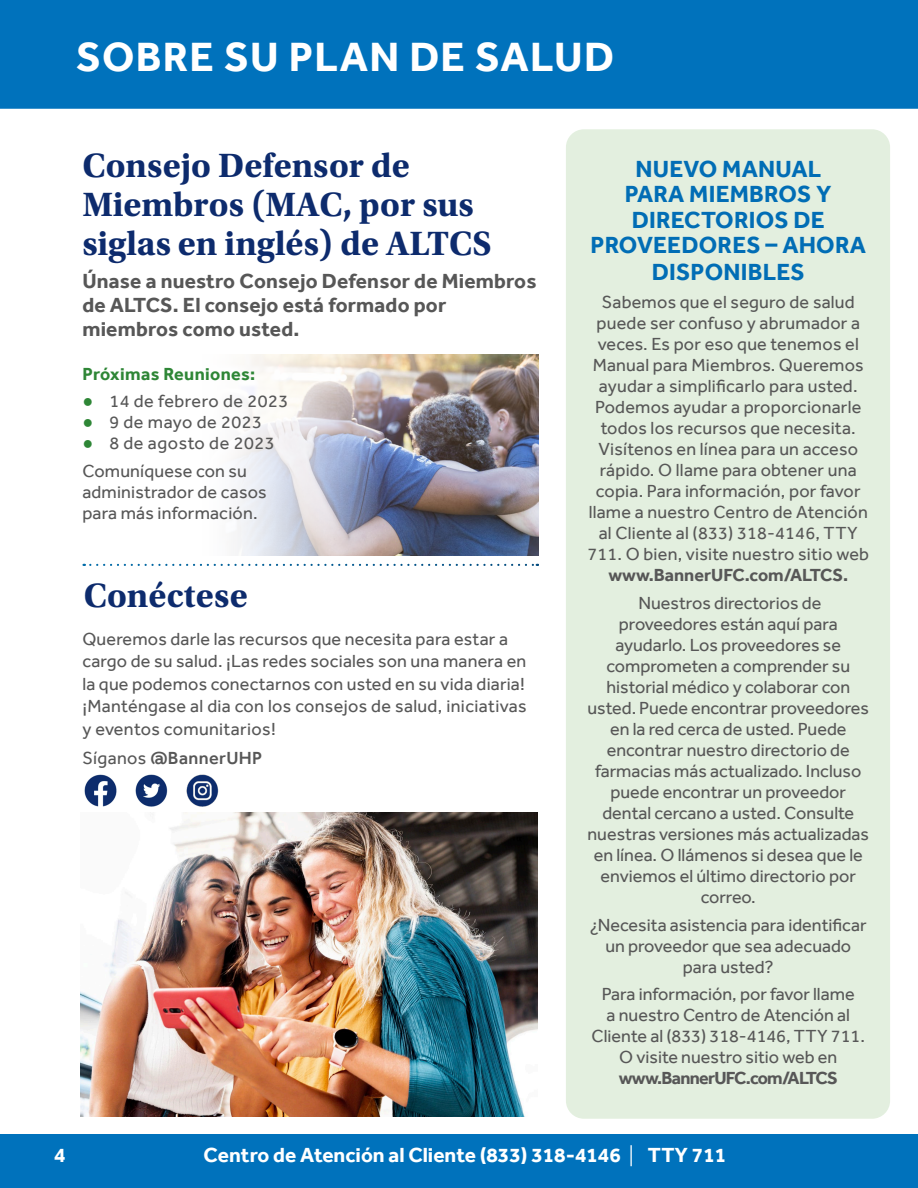
<style>
.page{position:relative;width:918px;height:1188px;background:#fff}
.page>*{position:absolute;margin:0;border:0;box-sizing:border-box;transform-origin:0 0}
.t1{font:700 42px "Effra";letter-spacing:.03em;color:#fff}
.t2{font:700 35.55px/39px "Utopia Std";color:#0d2b6d}
.t3{font:700 24px/25.8px "Effra";letter-spacing:.01em;color:#016db5;text-align:center}
.t4{font:700 21px/24px "Effra";letter-spacing:.01em;color:#575757}
.t5{font:700 21px "Effra";color:#fff}
.t6{font:18px/21px "Effra";color:#575757;text-align:center}
.t7{font:18px "Effra";letter-spacing:.03em;color:#575757}
.t8{font:700 18px "Effra";letter-spacing:.02em;color:#2e8636}
.t9{font:500 18px "Effra";letter-spacing:.02em;color:#575757}
.s1{font-family:"Times New Roman";color:#2e8636}
.s2{font-weight:400}
.s3{font-weight:700}
</style>
<div class="page">
<div style="left:566px;top:129px;width:324px;height:990px;background:#e3efdf;border-radius:18px"></div>
<img style="left:382px;top:354px;width:157px;height:202px">
<svg style="left:166px;top:354px;width:216px;height:210px"></svg>
<svg style="left:90px;top:564px;width:448px;height:2px"></svg>
<div style="left:0;top:0;width:918px;height:109px;background:#0072bc"></div>
<img style="left:81px;top:812px;width:456px;height:305px">
<img style="left:84px;top:775px;width:33px;height:32px">
<img style="left:135px;top:775px;width:33px;height:32px">
<img style="left:186px;top:775px;width:33px;height:32px">
<div style="left:0;top:1134px;width:918px;height:54px;background:#0072bc"></div>
<hr style="left:917px;top:1134px;width:1px;height:54px;background:#0d2b6d">
<h2 class="t1" style="left:76px;top:32px;width:539px">SOBRE SU PLAN DE SALUD</h2>
<h3 class="t2" style="left:82px;top:146px;width:411px">Consejo Defensor de<br>Miembros (MAC, por sus siglas en inglés) de ALTCS</h3>
<p class="t4" style="left:82px;top:269px;width:456px">Únase a nuestro Consejo Defensor de Miembros</p>
<p class="t4" style="left:82px;top:293px;width:365px">de ALTCS. El consejo está formado por miembros como usted.</p>
<p class="t8" style="left:82px;top:363px;width:174px">Próximas Reuniones:</p>
<p class="t7" style="left:82px;top:391px;width:208px"><span class="s1">●</span> 14 de febrero de 2023</p>
<p class="t7" style="left:82px;top:412px;width:181px"><span class="s1">●</span> 9 de mayo de 2023</p>
<p class="t7" style="left:82px;top:433px;width:194px"><span class="s1">●</span> 8 de agosto de 2023</p>
<p class="t6" style="left:82px;top:460px;width:186px;text-align:left">Comuníquese con su administrador de casos para más información.</p>
<h3 class="t2" style="left:84px;top:576px;width:166px">Conéctese</h3>
<p class="t6" style="left:82px;top:627px;width:446px;line-height:22.5px;text-align:left">Queremos darle las recursos que necesita para estar a cargo de su salud. ¡Las redes sociales son una manera en la que podemos conectarnos con usted en su vida diaria! ¡Manténgase al dia con los consejos de salud, iniciativas y eventos comunitarios!</p>
<p class="t9" style="left:82px;top:747px;width:181px"><span class="s2">Síganos</span> @BannerUHP</p>
<h3 class="t3" style="left:591px;top:155px;width:277px">NUEVO MANUAL<br>PARA MIEMBROS Y<br>DIRECTORIOS DE<br>PROVEEDORES – AHORA<br>DISPONIBLES</h3>
<p class="t6" style="left:588px;top:291px;width:283px">Sabemos que el seguro de salud puede ser confuso y abrumador a veces. Es por eso que tenemos el<br>Manual para Miembros. Queremos ayudar a simplificarlo para usted.<br>Podemos ayudar a proporcionarle todos los recursos que necesita.<br>Visítenos en línea para un acceso rápido. O llame para obtener una copia. Para información, por favor llame a nuestro Centro de Atención al Cliente al (833) 318-4146, TTY<br>711. O bien, visite nuestro sitio web <span class="s3">www.BannerUFC.com/ALTCS.</span></p>
<p class="t6" style="left:587px;top:592px;width:283px">Nuestros directorios de proveedores están aquí para ayudarlo. Los proveedores se comprometen a comprender su historial médico y colaborar con usted. Puede encontrar proveedores en la red cerca de usted. Puede encontrar nuestro directorio de farmacias más actualizado. Incluso puede encontrar un proveedor dental cercano a usted. Consulte nuestras versiones más actualizadas en línea. O llámenos si desea que le enviemos el último directorio por correo.</p>
<p class="t6" style="left:590px;top:914px;width:278px">¿Necesita asistencia para identificar un proveedor que sea adecuado para usted?</p>
<p class="t6" style="left:592px;top:984px;width:275px">Para información, por favor llame<br>a nuestro Centro de Atención al<br>Cliente al (833) 318-4146, TTY 711.<br>O visite nuestro sitio web en <span class="s3">www.BannerUFC.com/ALTCS</span></p>
<p class="t5" style="left:54px;top:1143px;width:13px">4</p>
<p class="t5" style="left:203px;top:1143px;width:419px">Centro de Atención al Cliente (833) 318-4146</p>
<p class="t5" style="left:648px;top:1143px;width:80px">TTY 711</p>
</div>
